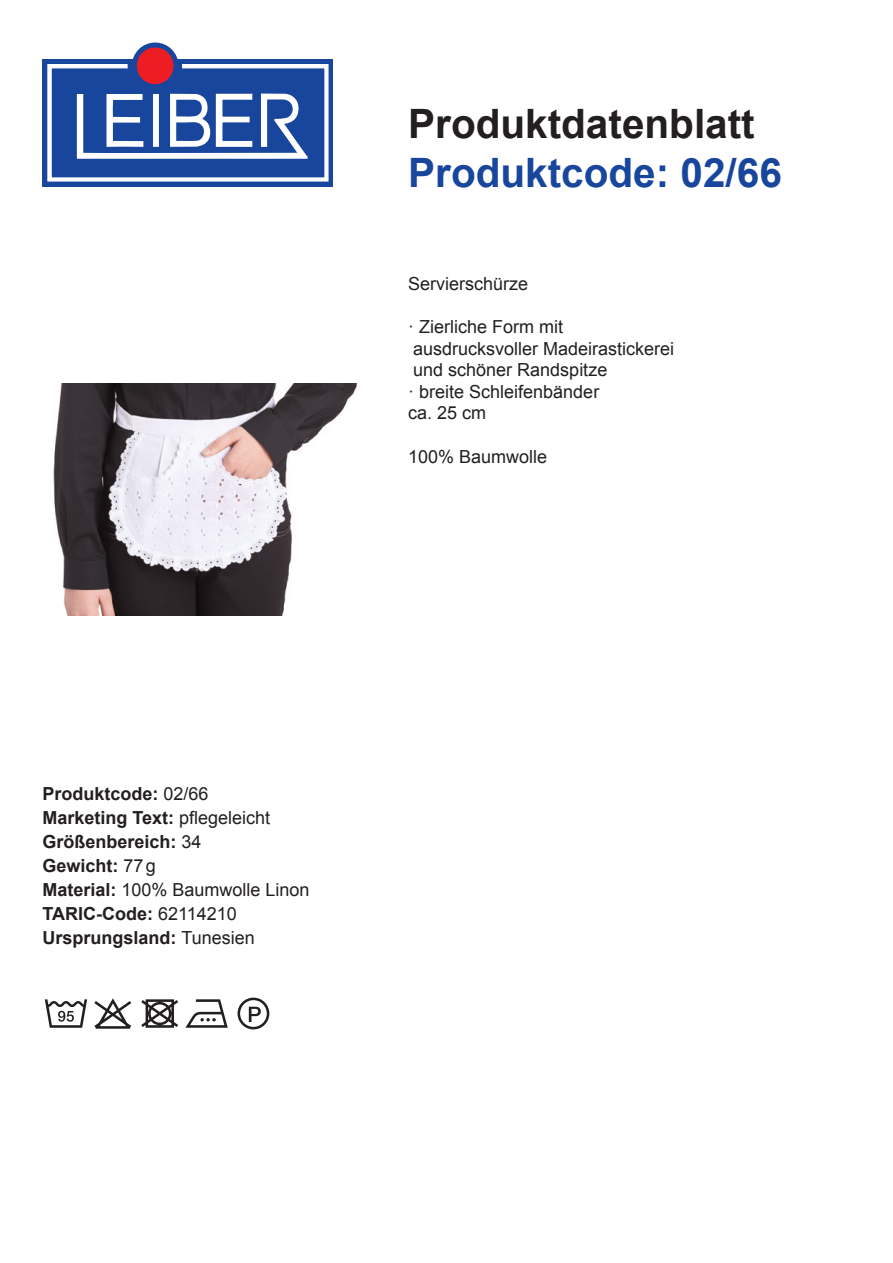
<style>
.page{position:relative;width:893px;height:1263px;background:#fff}
.page>*{position:absolute;margin:0;border:0;box-sizing:border-box;transform-origin:0 0}
.t1{font:700 40.5px "Arial";color:#231f20}
.t2{font:700 40.5px "Arial";color:#18469d}
.t3{font:700 18px/24px "Arial";color:#231f20}
.t4{font:18px/21.6px "Arial";color:#231f20}
.s1{font-weight:400}
</style>
<div class="page">
<div style="left:43px;top:59px;width:290px;height:127px;background:#18469d"></div>
<svg style="left:47px;top:64px;width:282px;height:118px"></svg>
<svg style="left:132px;top:43px;width:47px;height:46px"></svg>
<div style="left:138px;top:48px;width:35px;height:36px;background:#ee1d23;border-radius:50%"></div>
<div style="left:137px;top:48px;width:37px;height:36px;border:1px solid #ee1d23;border-radius:50%"></div>
<img style="left:53px;top:384px;width:304px;height:232px">
<svg style="left:45px;top:999px;width:42px;height:29px"></svg>
<svg style="left:94px;top:998px;width:37px;height:31px"></svg>
<svg style="left:141px;top:999px;width:37px;height:29px"></svg>
<svg style="left:185px;top:999px;width:43px;height:29px"></svg>
<svg style="left:238px;top:997px;width:31px;height:32px"></svg>
<h1 class="t1" style="left:408px;top:97px;width:348px">Produktdatenblatt</h1>
<h1 class="t2" style="left:408px;top:146px;width:375px">Produktcode: 02/66</h1>
<p class="t4" style="left:408px;top:273px;width:122px">Servierschürze</p>
<p class="t4" style="left:408px;top:316px;width:268px">· Zierliche Form mit ausdrucksvoller Madeirastickerei und schöner Randspitze<br>· breite Schleifenbänder<br>ca. 25 cm</p>
<p class="t4" style="left:408px;top:446px;width:141px">100% Baumwolle</p>
<p class="t3" style="left:43px;top:782px;width:269px">Produktcode: <span class="s1">02/66<br></span>Marketing Text: <span class="s1">pflegeleicht<br></span>Größenbereich: <span class="s1">34<br></span>Gewicht: <span class="s1">77 g<br></span>Material: <span class="s1">100% Baumwolle Linon<br></span>TARIC-Code: <span class="s1">62114210<br></span>Ursprungsland: <span class="s1">Tunesien</span></p>
</div>
